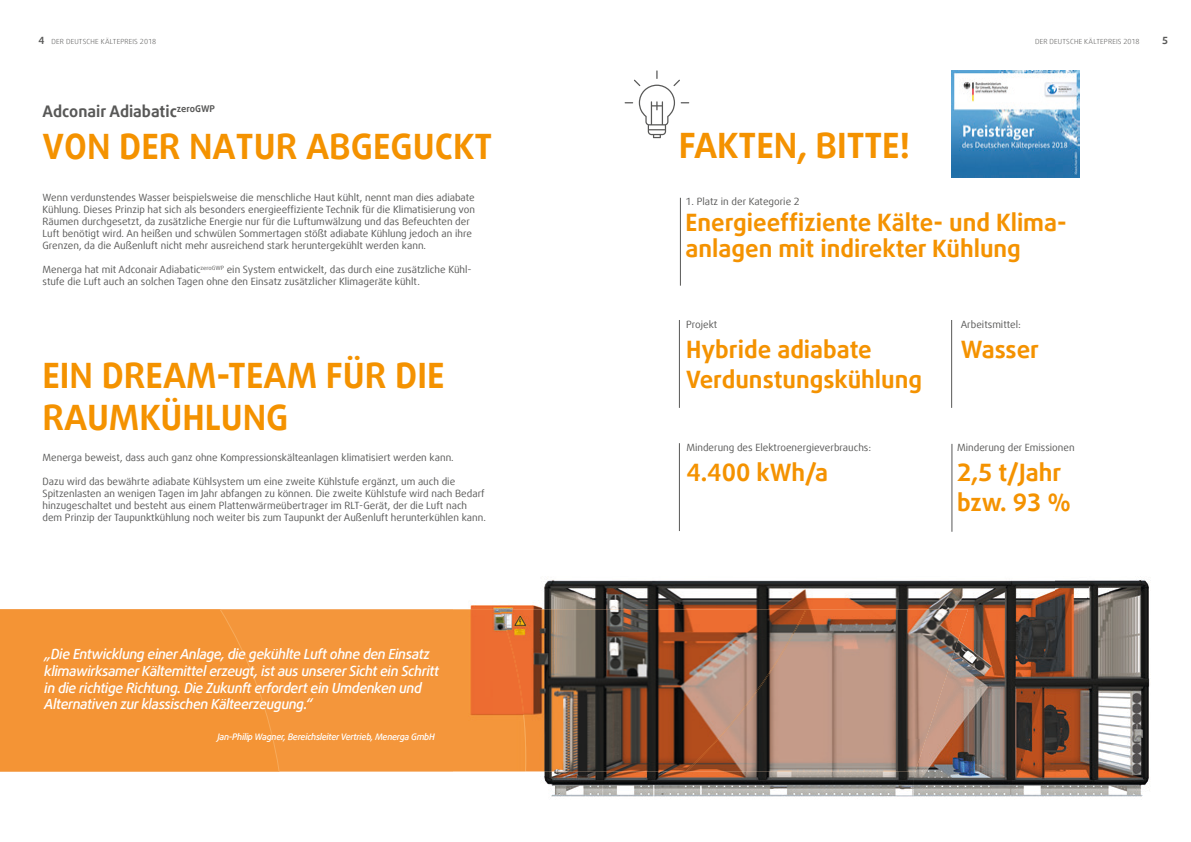
<style>
.page{position:relative;width:1191px;height:842px;background:#fff}
.page>*{position:absolute;margin:0;border:0;box-sizing:border-box;transform-origin:0 0}
.t1{font:700 35px/42px "Daxline Offc Pro";color:#f49200}
.t2{font:700 24px/30px "Daxline Offc Pro";color:#f49200}
.t3{font:700 16px "Daxline Offc Pro";color:#585857}
.t4{font:italic 500 14px/16.8px "Daxline Offc Pro";letter-spacing:-.03em;color:#fff}
.t5{font:10px/12px "Daxline Offc Pro";color:#585857}
.t6{font:700 10px "Daxline Offc Pro";color:#585857}
.t7{font:italic 500 9px "Daxline Offc Pro";letter-spacing:-.03em;color:#fff}
.t8{font:300 7px "Daxline Offc Pro";letter-spacing:.02em;color:#585857}
.s1{font-weight:700;font-size:10px}
</style>
<div class="page">
<div style="left:285px;top:609px;width:168px;height:162px;background:#f4963b"></div>
<div style="left:0;top:609px;width:285px;height:162px;background:#f49435"></div>
<img style="left:951px;top:70px;width:128px;height:107px">
<hr style="left:680px;top:198px;width:1px;height:88px;background:#585857">
<hr style="left:951px;top:444px;width:1px;height:88px;background:#585857">
<hr style="left:679px;top:320px;width:1px;height:88px;background:#585857">
<hr style="left:679px;top:443px;width:1px;height:88px;background:#585857">
<hr style="left:951px;top:320px;width:1px;height:88px;background:#585857">
<svg style="left:624px;top:70px;width:65px;height:68px"></svg>
<img style="left:470px;top:580px;width:585px;height:60px">
<img style="left:1055px;top:579px;width:95px;height:218px">
<img style="left:914px;top:640px;width:141px;height:157px">
<img style="left:453px;top:771px;width:461px;height:26px">
<img style="left:526px;top:609px;width:369px;height:162px">
<img style="left:895px;top:609px;width:73px;height:130px">
<img style="left:895px;top:739px;width:31px;height:32px">
<img style="left:685px;top:609px;width:121px;height:162px">
<img style="left:453px;top:609px;width:46px;height:162px">
<img style="left:499px;top:609px;width:27px;height:162px">
<p class="t8" style="left:38px;top:37px;width:119px"><span class="s1">4</span> DER DEUTSCHE KÄLTEPREIS 2018</p>
<p class="t8" style="left:1035px;top:37px;width:106px">DER DEUTSCHE KÄLTEPREIS 2018</p>
<p class="t6" style="left:1162px;top:33px;width:7px">5</p>
<h3 class="t3" style="left:43px;top:100px;width:174px">Adconair Adiabatic<sup>zeroGWP</sup></h3>
<h1 class="t1" style="left:43px;top:125px;width:451px">VON DER NATUR ABGEGUCKT</h1>
<p class="t5" style="left:43px;top:191px;width:434px">Wenn verdunstendes Wasser beispielsweise die menschliche Haut kühlt, nennt man dies adiabate Kühlung. Dieses Prinzip hat sich als besonders energieeffiziente Technik für die Klimatisierung von Räumen durchgesetzt, da zusätzliche Energie nur für die Luftumwälzung und das Befeuchten der Luft benötigt wird. An heißen und schwülen Sommertagen stößt adiabate Kühlung jedoch an ihre Grenzen, da die Außenluft nicht mehr ausreichend stark heruntergekühlt werden kann.</p>
<p class="t5" style="left:43px;top:263px;width:430px">Menerga hat mit Adconair Adiabatic<sup>zeroGWP</sup> ein System entwickelt, das durch eine zusätzliche Kühl&shy;stufe die Luft auch an solchen Tagen ohne den Einsatz zusätzlicher Klimageräte kühlt.</p>
<h1 class="t1" style="left:43px;top:355px;width:403px">EIN DREAM-TEAM FÜR DIE<br>RAUMKÜHLUNG</h1>
<p class="t5" style="left:43px;top:451px;width:413px">Menerga beweist, dass auch ganz ohne Kompressionskälteanlagen klimatisiert werden kann.</p>
<p class="t5" style="left:43px;top:475px;width:445px">Dazu wird das bewährte adiabate Kühlsystem um eine zweite Kühlstufe ergänzt, um auch die Spitzenlasten an wenigen Tagen im Jahr abfangen zu können. Die zweite Kühlstufe wird nach Bedarf hinzugeschaltet und besteht aus einem Plattenwärmeübertrager im RLT-Gerät, der die Luft nach dem Prinzip der Taupunktkühlung noch weiter bis zum Taupunkt der Außenluft herunterkühlen kann.</p>
<p class="t4" style="left:44px;top:646px;width:396px">„Die Entwicklung einer Anlage, die gekühlte Luft ohne den Einsatz klimawirksamer Kältemittel erzeugt, ist aus unserer Sicht ein Schritt in die richtige Richtung. Die Zukunft erfordert ein Umdenken und Alternativen zur klassischen Kälteerzeugung.“</p>
<p class="t7" style="left:217px;top:731px;width:219px">Jan-Philip Wagner, Bereichsleiter Vertrieb, Menerga GmbH</p>
<h1 class="t1" style="left:678px;top:125px;width:233px">FAKTEN, BITTE!</h1>
<p class="t5" style="left:685px;top:195px;width:116px">1. Platz in der Kategorie 2</p>
<h2 class="t2" style="left:685px;top:209px;width:382px;line-height:26px">Energieeffiziente Kälte- und Klima&shy;anlagen mit indirekter Kühlung</h2>
<p class="t5" style="left:686px;top:318px;width:33px">Projekt</p>
<h2 class="t2" style="left:686px;top:334px;width:238px">Hybride adiabate<br>Verdunstungskühlung</h2>
<p class="t5" style="left:686px;top:441px;width:186px">Minderung des Elektroenergieverbrauchs:</p>
<h2 class="t2" style="left:686px;top:457px;width:143px">4.400 kWh/a</h2>
<p class="t5" style="left:960px;top:318px;width:62px">Arbeitsmittel:</p>
<h2 class="t2" style="left:960px;top:334px;width:80px">Wasser</h2>
<p class="t5" style="left:957px;top:441px;width:119px">Minderung der Emissionen</p>
<h2 class="t2" style="left:957px;top:457px;width:115px">2,5 t/Jahr bzw. 93 %</h2>
</div>
